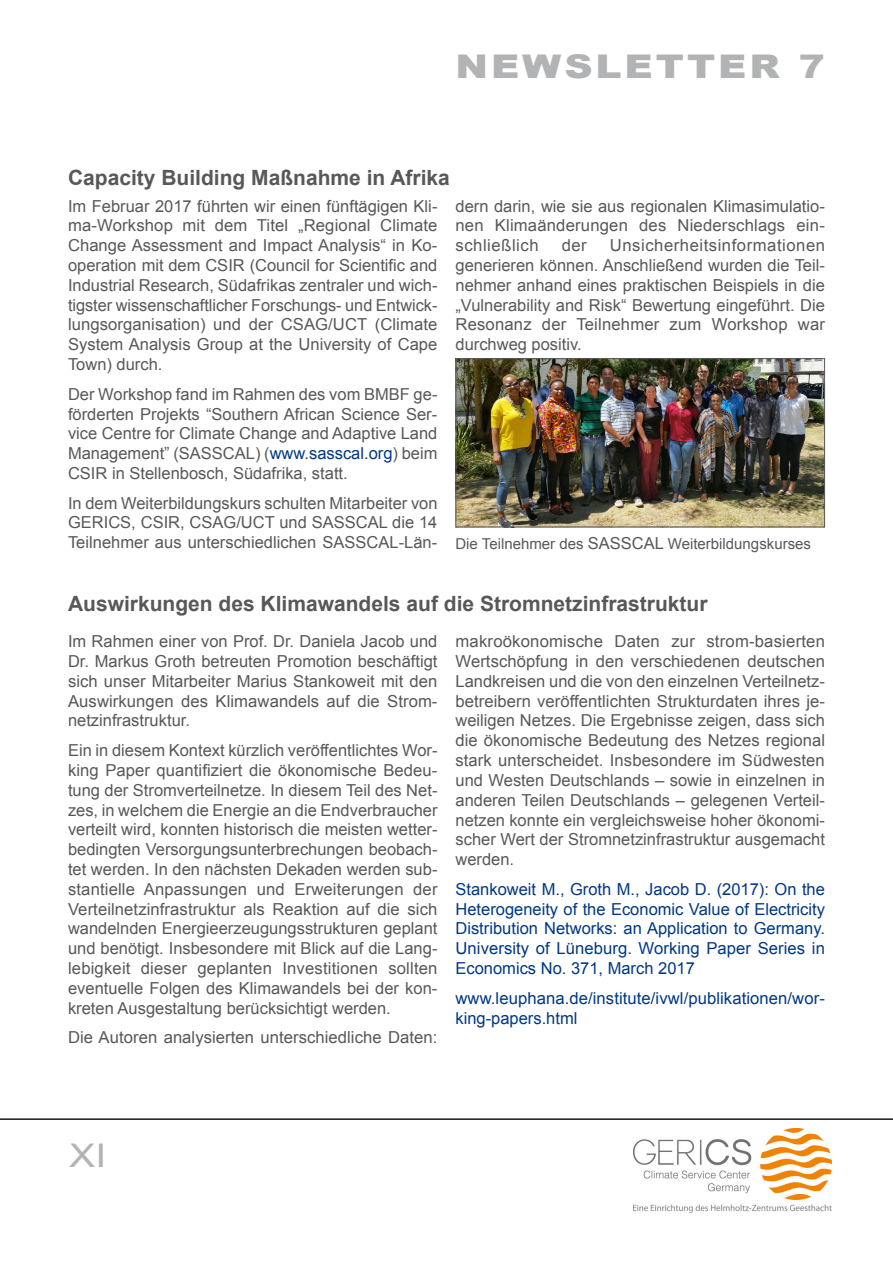
<style>
.page{position:relative;width:893px;height:1263px;background:#fff}
.page>*{position:absolute;margin:0;border:0;box-sizing:border-box;transform-origin:0 0}
.Newsletter{font:900 32.7px "Arial";letter-spacing:.075em;color:#b1b3b4;scale:1.2 1}
.t1{font:32.7px "Arial";color:#b1b3b4;scale:1.2 1}
.Überschrift{font:700 21px "Arial";color:#58585a}
.Fließtext{font:16.5px/19.8px "Arial";color:#58585a;text-align:justify}
.t2{font:16.5px/19.8px "Arial";letter-spacing:.005em;color:#003883;text-align:justify}
.t3{font:15px "Arial";color:#58585a}
.s1{color:#003883}
.s2{font-size:16.5px}
</style>
<div class="page">
<hr style="left:0;top:1118px;width:893px;height:2px;background:#1a171c">
<img style="left:634px;top:1128px;width:198px;height:85px">
<img style="left:457px;top:360px;width:366px;height:165px">
<div style="left:455px;top:358px;width:370px;height:169px;border:1px solid #58585a"></div>
<p class="Newsletter" style="left:455px;top:42px;width:309px">NEWSLETTER 7</p>
<p class="Überschrift" style="left:68px;top:164px;width:383px">Capacity Building Maßnahme in Afrika</p>
<p class="Fließtext" style="left:68px;top:196px;width:371px">Im Februar 2017 führten wir einen fünftägigen Kli&shy;ma-Workshop mit dem Titel „Regional Climate Change Assessment and Impact Analysis“ in Ko&shy;operation mit dem CSIR (Council for Scientific and Industrial Research, Südafrikas zentraler und wich&shy;tigster wissenschaftlicher Forschungs- und Entwick&shy;lungsorganisation) und der CSAG/UCT (Climate System Analysis Group at the University of Cape Town) durch.</p>
<p class="Fließtext" style="left:68px;top:384px;width:371px">Der Workshop fand im Rahmen des vom BMBF ge&shy;förderten Projekts “Southern African Science Ser&shy;vice Centre for Climate Change and Adaptive Land Management” (SASSCAL) (<span class="s1">www.sasscal.org</span>) beim CSIR in Stellenbosch, Südafrika, statt.</p>
<p class="Fließtext" style="left:68px;top:493px;width:371px">In dem Weiterbildungskurs schulten Mitarbeiter von GERICS, CSIR, CSAG/UCT und SASSCAL die 14<br>Teilnehmer aus unterschiedlichen SASSCAL-Län-</p>
<p class="Fließtext" style="left:455px;top:196px;width:371px">dern darin, wie sie aus regionalen Klimasimulatio&shy;nen Klimaänderungen des Niederschlags ein&shy;schließlich</p>
<p class="Fließtext" style="left:455px;top:236px;width:371px;text-indent:154px">Unsicherheitsinformationen generieren können. Anschließend wurden die Teil&shy;nehmer anhand eines praktischen Beispiels in die „Vulnerability and Risk“ Bewertung eingeführt. Die Resonanz der Teilnehmer zum Workshop war durchweg positiv.</p>
<p class="Fließtext" style="left:562px;top:236px;width:27px">der</p>
<p class="t3" style="left:455px;top:534px;width:357px">Die Teilnehmer des <span class="s2">SASSCAL</span> Weiterbildungskurses</p>
<p class="Überschrift" style="left:68px;top:589px;width:641px">Auswirkungen des Klimawandels auf die Stromnetzinfrastruktur</p>
<p class="Fließtext" style="left:68px;top:632px;width:371px">Im Rahmen einer von Prof. Dr. Daniela Jacob und Dr. Markus Groth betreuten Promotion beschäftigt sich unser Mitarbeiter Marius Stankoweit mit den Auswirkungen des Klimawandels auf die Strom&shy;netzinfrastruktur.</p>
<p class="Fließtext" style="left:68px;top:741px;width:371px">Ein in diesem Kontext kürzlich veröffentlichtes Wor&shy;king Paper quantifiziert die ökonomische Bedeu&shy;tung der Stromverteilnetze. In diesem Teil des Net&shy;zes, in welchem die Energie an die Endverbraucher verteilt wird, konnten historisch die meisten wetter&shy;bedingten Versorgungsunterbrechungen beobach&shy;tet werden. In den nächsten Dekaden werden sub&shy;stantielle Anpassungen und Erweiterungen der Verteilnetzinfrastruktur als Reaktion auf die sich wandelnden Energieerzeugungsstrukturen geplant und benötigt. Insbesondere mit Blick auf die Lang&shy;lebigkeit dieser geplanten Investitionen sollten eventuelle Folgen des Klimawandels bei der kon&shy;kreten Ausgestaltung berücksichtigt werden.</p>
<p class="Fließtext" style="left:68px;top:1028px;width:371px">Die Autoren analysierten unterschiedliche Daten:</p>
<p class="Fließtext" style="left:455px;top:632px;width:371px">makroökonomische Daten zur strom-basierten Wertschöpfung in den verschiedenen deutschen Landkreisen und die von den einzelnen Verteilnetz&shy;betreibern veröffentlichten Strukturdaten ihres je&shy;weiligen Netzes. Die Ergebnisse zeigen, dass sich die ökonomische Bedeutung des Netzes regional stark unterscheidet. Insbesondere im Südwesten und Westen Deutschlands – sowie in einzelnen in anderen Teilen Deutschlands – gelegenen Verteil&shy;netzen konnte ein vergleichsweise hoher ökonomi&shy;scher Wert der Stromnetzinfrastruktur ausgemacht werden.</p>
<p class="t2" style="left:455px;top:879px;width:371px">Stankoweit M., Groth M., Jacob D. (2017): On the Heterogeneity of the Economic Value of Electricity Distribution Networks: an Application to Germany.<br>University of Lüneburg. Working Paper Series in Economics No. 371, March 2017</p>
<p class="t2" style="left:455px;top:988px;width:371px">www.leuphana.de/institute/ivwl/publikationen/wor&shy;king-papers.html</p>
<p class="t1" style="left:69px;top:1134px;width:32px">XI</p>
</div>
